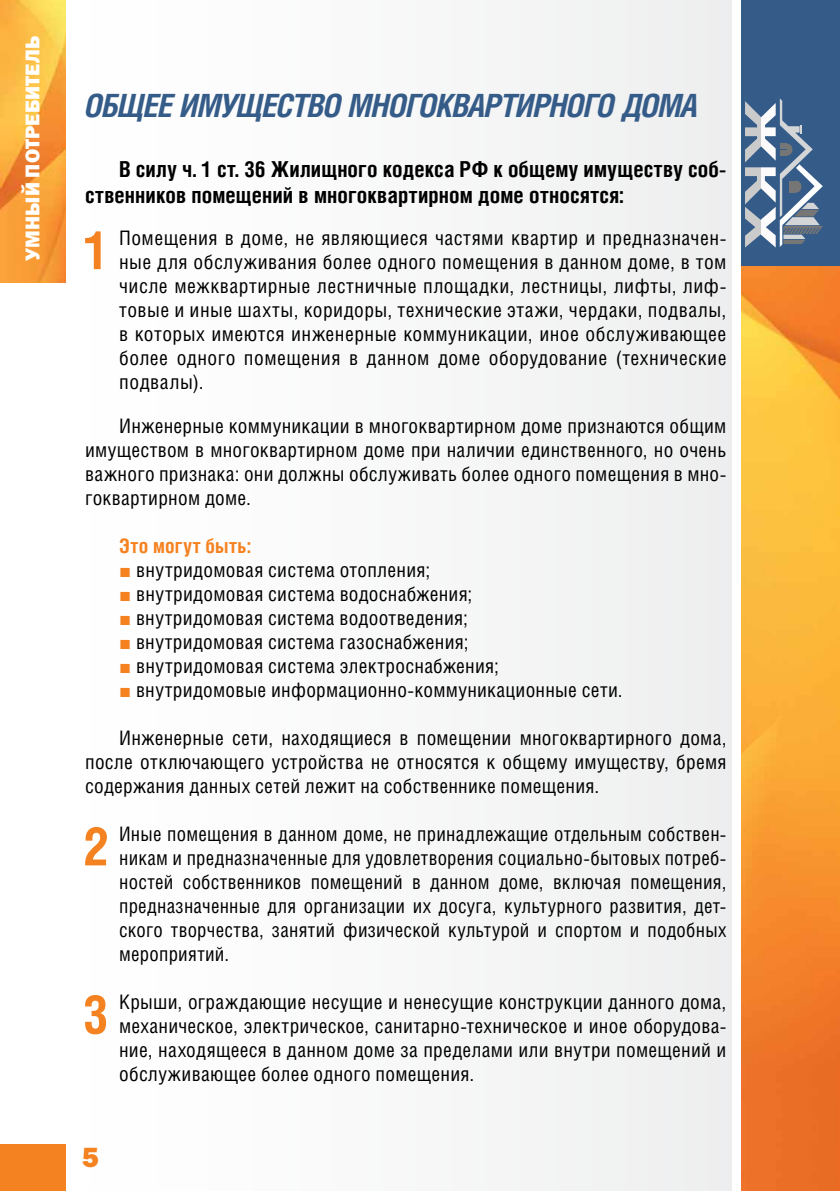
<style>
.page{position:relative;width:840px;height:1191px;background:#fff}
.page>*{position:absolute;margin:0;border:0;box-sizing:border-box;transform-origin:0 0}
.t1{font:700 53.2px "Helios Cond";color:#f58220}
.t2{font:italic 700 32px "Helios Cond";letter-spacing:-.025em;color:#355c88}
.t3{font:28px "Franklin Gothic Heavy C";color:#f58220}
.t4{font:700 22px/26.4px "Helios Cond";letter-spacing:.005em;color:#000}
.t5{font:20px/24px "Helios Cond";letter-spacing:.015em;color:#000;text-align:justify}
.t6{font:20px "Franklin Gothic Heavy C";letter-spacing:.01em;color:#fff}
.t7{font:700 20px "Helios Cond";letter-spacing:.02em;color:#f58220}
.s1{font-family:"Times New Roman";color:#f58220}
</style>
<div class="page">
<div style="left:730px;top:0;width:109px;height:267px;background:#355c88"></div>
<img style="left:740px;top:266px;width:99px;height:925px">
<div style="left:0;top:0;width:731px;height:1191px;background:#f8f9f9"></div>
<img style="left:0;top:0;width:65px;height:282px">
<div style="left:731px;top:0;width:9px;height:1191px;background:#fff"></div>
<div style="left:0;top:1143px;width:65px;height:48px;background:#f58220"></div>
<svg style="left:745px;top:98px;width:77px;height:149px"></svg>
<p class="t6" style="left:21px;top:261px;width:227px;rotate:-90deg">УМНЫЙ ПОТРЕБИТЕЛЬ</p>
<h2 class="t2" style="left:85px;top:86px;width:614px">ОБЩЕЕ ИМУЩЕСТВО МНОГОКВАРТИРНОГО ДОМА</h2>
<p class="t4" style="left:85px;top:155px;width:642px;text-indent:34px">В силу ч. 1 ст. 36 Жилищного кодекса РФ к общему имуществу соб&shy;ственников помещений в многоквартирном доме относятся:</p>
<h1 class="t1" style="left:84px;top:218px;width:27px">1</h1>
<p class="t5" style="left:119px;top:226px;width:608px">Помещения в доме, не являющиеся частями квартир и предназначен&shy;ные для обслуживания более одного помещения в данном доме, в том числе межквартирные лестничные площадки, лестницы, лифты, лиф&shy;товые и иные шахты, коридоры, технические этажи, чердаки, подвалы, в которых имеются инженерные коммуникации, иное обслуживающее более одного помещения в данном доме оборудование (технические подвалы).</p>
<p class="t5" style="left:85px;top:414px;width:642px;text-indent:34px">Инженерные коммуникации в многоквартирном доме признаются общим имуществом в многоквартирном доме при наличии единственного, но очень важного признака: они должны обслуживать более одного помещения в мно&shy;гоквартирном доме.</p>
<p class="t7" style="left:119px;top:534px;width:133px">Это могут быть:</p>
<p class="t5" style="left:119px;top:558px;width:312px"><span class="s1">■</span> внутридомовая система отопления;</p>
<p class="t5" style="left:119px;top:582px;width:354px"><span class="s1">■</span> внутридомовая система водоснабжения;</p>
<p class="t5" style="left:119px;top:606px;width:350px"><span class="s1">■</span> внутридомовая система водоотведения;</p>
<p class="t5" style="left:119px;top:630px;width:351px"><span class="s1">■</span> внутридомовая система газоснабжения;</p>
<p class="t5" style="left:119px;top:654px;width:381px"><span class="s1">■</span> внутридомовая система электроснабжения;</p>
<p class="t5" style="left:119px;top:678px;width:505px"><span class="s1">■</span> внутридомовые информационно-коммуникационные сети.</p>
<p class="t5" style="left:85px;top:726px;width:642px;text-indent:34px">Инженерные сети, находящиеся в помещении многоквартирного дома, после отключающего устройства не относятся к общему имуществу, бремя содержания данных сетей лежит на собственнике помещения.</p>
<h1 class="t1" style="left:83px;top:814px;width:28px">2</h1>
<p class="t5" style="left:119px;top:822px;width:608px">Иные помещения в данном доме, не принадлежащие отдельным собствен&shy;никам и предназначенные для удовлетворения социально-бытовых потреб&shy;ностей собственников помещений в данном доме, включая помещения, предназначенные для организации их досуга, культурного развития, дет&shy;ского творчества, занятий физической культурой и спортом и подобных мероприятий.</p>
<h1 class="t1" style="left:82px;top:982px;width:28px">3</h1>
<p class="t5" style="left:119px;top:990px;width:608px">Крыши, ограждающие несущие и ненесущие конструкции данного дома, механическое, электрическое, санитарно-техническое и иное оборудова&shy;ние, находящееся в данном доме за пределами или внутри помещений и обслуживающее более одного помещения.</p>
<h3 class="t3" style="left:82px;top:1141px;width:19px">5</h3>
</div>
